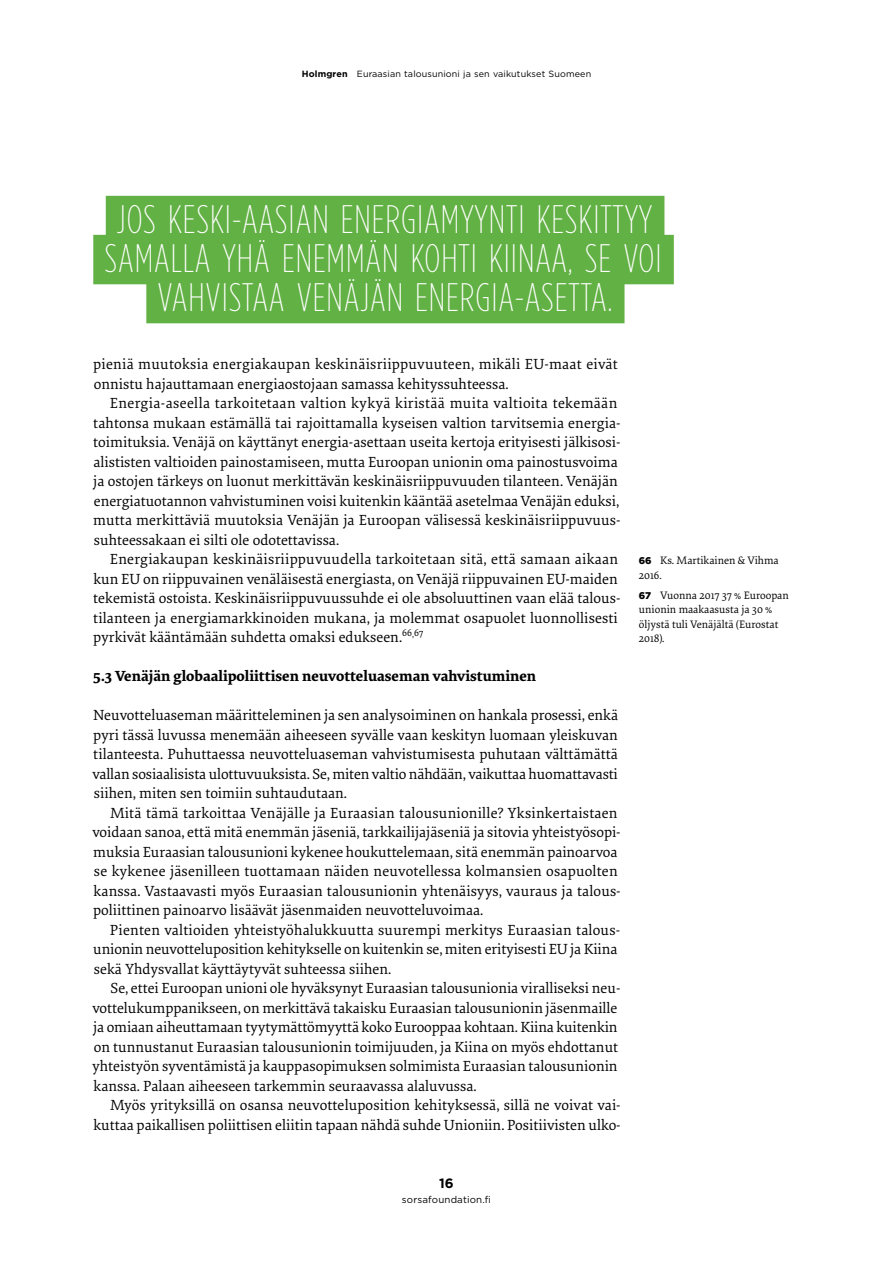
<style>
.page{position:relative;width:893px;height:1263px;background:#fff}
.page>*{position:absolute;margin:0;border:0;box-sizing:border-box;transform-origin:0 0}
.t1{font:200 39.75px/39px "Gotham Condensed";letter-spacing:.025em;color:#fff;text-align:center}
.t2{font:15.3px/19.5px "Elena Basic";color:#000}
.t3{font:700 15.3px "Elena Basic";color:#000}
.t4{font:700 13.5px "Gotham";color:#000}
.t5{font:11.25px/14.7px "Elena Basic";color:#000}
.t6{font:9.75px "Gotham";letter-spacing:.015em;color:#000}
.t7{font:9px "Gotham";letter-spacing:.015em;color:#000}
.s1{font-weight:700}
.s2{font-family:"Gotham";font-weight:900;font-size:9.75px}
</style>
<div class="page">
<div style="left:106px;top:196px;width:558px;height:49px;background:#62b144"></div>
<div style="left:93px;top:235px;width:581px;height:49px;background:#62b144"></div>
<div style="left:146px;top:274px;width:478px;height:49px;background:#62b144"></div>
<p class="t7" style="left:302px;top:68px;width:291px"><span class="s1">Holmgren</span> Euraasian talousunioni ja sen vaikutukset Suomeen</p>
<h1 class="t1" style="left:104px;top:199px;width:559px">JOS KESKI-AASIAN ENERGIAMYYNTI KESKITTYY<br>SAMALLA YHÄ ENEMMÄN KOHTI KIINAA, SE VOI<br>VAHVISTAA VENÄJÄN ENERGIA-ASETTA.</h1>
<p class="t2" style="left:93px;top:354px;width:526px">pieniä muutoksia energiakaupan keskinäisriippuvuuteen, mikäli EU-maat eivät onnistu hajauttamaan energiaostojaan samassa kehityssuhteessa.</p>
<p class="t2" style="left:93px;top:393px;width:529px;text-indent:17px">Energia-aseella tarkoitetaan valtion kykyä kiristää muita valtioita tekemään tahtonsa mukaan estämällä tai rajoittamalla kyseisen valtion tarvitsemia energia&shy;toimituksia. Venäjä on käyttänyt energia-asettaan useita kertoja erityisesti jälkisosi&shy;alististen valtioiden painostamiseen, mutta Euroopan unionin oma painostusvoima ja ostojen tärkeys on luonut merkittävän keskinäisriippuvuuden tilanteen. Venäjän energiatuotannon vahvistuminen voisi kuitenkin kääntää asetelmaa Venäjän eduksi, mutta merkittäviä muutoksia Venäjän ja Euroopan välisessä keskinäisriippuvuus&shy;suhteessakaan ei silti ole odotettavissa.</p>
<p class="t2" style="left:93px;top:549px;width:529px;text-indent:17px">Energiakaupan keskinäisriippuvuudella tarkoitetaan sitä, että samaan aikaan kun EU on riippuvainen venäläisestä energiasta, on Venäjä riippuvainen EU-maiden tekemistä ostoista. Keskinäisriippuvuussuhde ei ole absoluuttinen vaan elää talous&shy;tilanteen ja energiamarkkinoiden mukana, ja molemmat osapuolet luonnollisesti pyrkivät kääntämään suhdetta omaksi edukseen.<sup>66</sup><sup>,</sup><sup>67</sup></p>
<p class="t3" style="left:93px;top:665px;width:444px">5.3 Venäjän globaalipoliittisen neuvotteluaseman vahvistuminen</p>
<p class="t2" style="left:92px;top:705px;width:527px;text-align:justify">Neuvotteluaseman määritteleminen ja sen analysoiminen on hankala prosessi, enkä pyri tässä luvussa menemään aiheeseen syvälle vaan keskityn luomaan yleiskuvan tilanteesta. Puhuttaessa neuvotteluaseman vahvistumisesta puhutaan välttämättä vallan sosiaalisista ulottuvuuksista. Se, miten valtio nähdään, vaikuttaa huomattavasti siihen, miten sen toimiin suhtaudutaan.</p>
<p class="t2" style="left:92px;top:802px;width:530px;text-indent:18px">Mitä tämä tarkoittaa Venäjälle ja Euraasian talousunionille? Yksinkertaistaen voidaan sanoa, että mitä enemmän jäseniä, tarkkailijajäseniä ja sitovia yhteistyösopi&shy;muksia Euraasian talousunioni kykenee houkuttelemaan, sitä enemmän painoarvoa se kykenee jäsenilleen tuottamaan näiden neuvotellessa kolmansien osapuolten kanssa. Vastaavasti myös Euraasian talousunionin yhtenäisyys, vauraus ja talous&shy;poliittinen painoarvo lisäävät jäsenmaiden neuvotteluvoimaa.</p>
<p class="t2" style="left:93px;top:919px;width:527px;text-align:justify;text-indent:17px">Pienten valtioiden yhteistyöhalukkuutta suurempi merkitys Euraasian talous&shy;unionin neuvotteluposition kehitykselle on kuitenkin se, miten erityisesti EU ja Kiina sekä Yhdysvallat käyttäytyvät suhteessa siihen.</p>
<p class="t2" style="left:92px;top:978px;width:530px;text-indent:18px">Se, ettei Euroopan unioni ole hyväksynyt Euraasian talousunionia viralliseksi neu&shy;vottelukumppanikseen, on merkittävä takaisku Euraasian talousunionin jäsenmaille ja omiaan aiheuttamaan tyytymättömyyttä koko Eurooppaa kohtaan. Kiina kuitenkin on tunnustanut Euraasian talousunionin toimijuuden, ja Kiina on myös ehdottanut yhteistyön syventämistä ja kauppasopimuksen solmimista Euraasian talousunionin kanssa. Palaan aiheeseen tarkemmin seuraavassa alaluvussa.</p>
<p class="t2" style="left:94px;top:1095px;width:528px;text-align:right">Myös yrityksillä on osansa neuvotteluposition kehityksessä, sillä ne voivat vai&shy;kuttaa paikallisen poliittisen eliitin tapaan nähdä suhde Unioniin. Positiivisten ulko-</p>
<p class="t4" style="left:439px;top:1174px;width:16px">16</p>
<p class="t6" style="left:402px;top:1193px;width:91px">sorsafoundation.fi</p>
<p class="t5" style="left:639px;top:552px;width:141px"><span class="s2">66</span> Ks. Martikainen &amp; Vihma<br>2016.</p>
<p class="t5" style="left:639px;top:587px;width:151px"><span class="s2">67</span> Vuonna 2017 37 % Euroopan unionin maakaasusta ja 30 % öljystä tuli Venäjältä (Eurostat<br>2018).</p>
</div>
